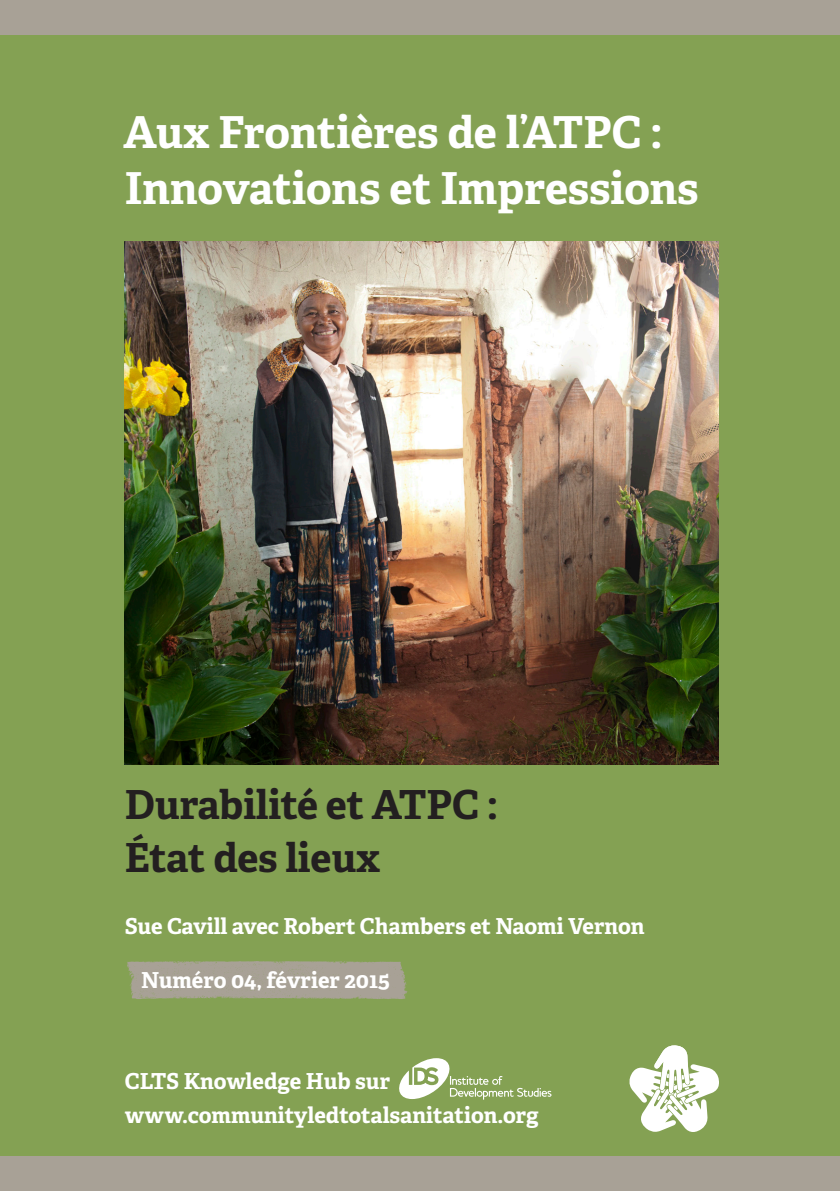
<style>
.page{position:relative;width:840px;height:1191px;background:#fff}
.page>*{position:absolute;margin:0;border:0;box-sizing:border-box;transform-origin:0 0}
.Series_title{font:700 44px/56px "Adelle Basic";letter-spacing:-.005em;color:#fff}
.Issue_title{font:700 40px "Adelle Basic";letter-spacing:-.005em;color:#231f20}
.Hub_etc{font:700 22px "Adelle Basic";color:#fff}
.Author_on_front_cove{font:700 22px "Adelle Basic";letter-spacing:-.005em;color:#fff}
.Wording_on_strips{font:700 22px "Adelle Basic";color:#fff}
</style>
<div class="page">
<div style="left:0;top:34px;width:839px;height:1123px;background:#84a153"></div>
<img style="left:127px;top:961px;width:281px;height:38px">
<div style="left:0;top:0;width:839px;height:34px;background:#a8a196"></div>
<div style="left:0;top:1157px;width:839px;height:34px;background:#a8a196"></div>
<svg style="left:399px;top:1058px;width:152px;height:41px"></svg>
<img style="left:125px;top:241px;width:593px;height:523px">
<svg style="left:629px;top:1045px;width:89px;height:87px"></svg>
<p class="Series_title" style="left:123px;top:104px;width:576px">Aux Frontières de l’ATPC :<br>Innovations et Impressions</p>
<p class="Issue_title" style="left:125px;top:779px;width:374px">Durabilité et ATPC :</p>
<p class="Issue_title" style="left:125px;top:832px;width:257px">État des lieux</p>
<p class="Author_on_front_cove" style="left:125px;top:912px;width:521px">Sue Cavill avec Robert Chambers et Naomi Vernon</p>
<p class="Wording_on_strips" style="left:141px;top:966px;width:250px">Numéro 04, février 2015</p>
<p class="Hub_etc" style="left:125px;top:1067px;width:266px">CLTS Knowledge Hub sur</p>
<p class="Hub_etc" style="left:125px;top:1101px;width:415px">www.communityledtotalsanitation.org</p>
</div>
